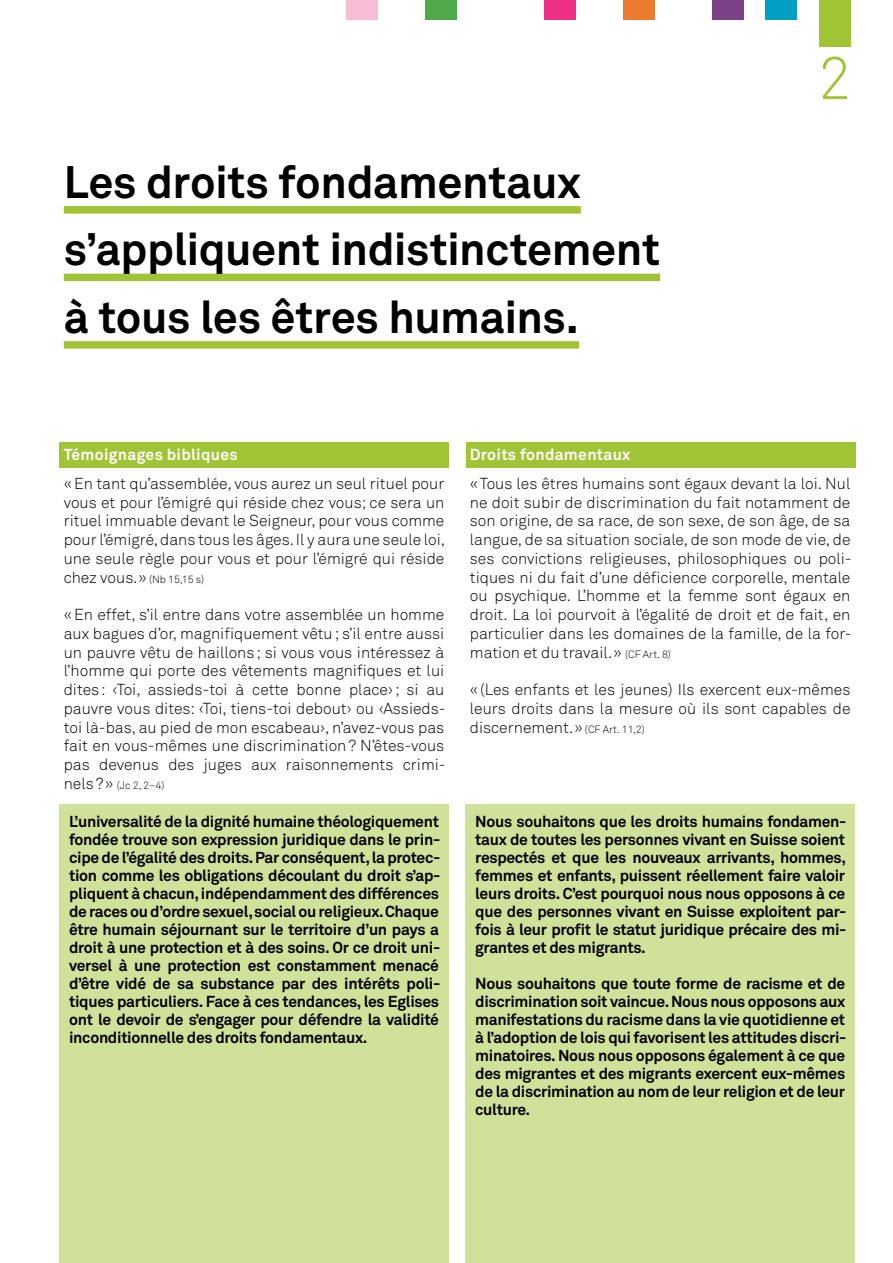
<style>
.page{position:relative;width:893px;height:1263px;background:#fff}
.page>*{position:absolute;margin:0;border:0;box-sizing:border-box;transform-origin:0 0}
.t1{font:300 60px "Akkurat";color:#a1c436}
.t2{font:700 45px/67.5px "Akkurat";letter-spacing:-.01em;color:#000}
.t3{font:700 15.75px/18px "Akkurat";letter-spacing:-.02em;color:#000;text-align:justify}
.t4{font:300 15.75px/18.8px "Akkurat";color:#000;text-align:justify}
.t5{font:700 15.75px "Akkurat";letter-spacing:.02em;color:#fff}
.t6{font:300 10.5px "Akkurat";color:#000}
.s1{font-size:10.5px}
.s2{font-size:15.75px}
</style>
<div class="page">
<div style="left:466px;top:804px;width:389px;height:459px;background:#d0e19a"></div>
<div style="left:60px;top:804px;width:389px;height:459px;background:#d0e19a"></div>
<div style="left:64px;top:206px;width:517px;height:8px;background:#a1c436"></div>
<div style="left:64px;top:274px;width:596px;height:7px;background:#a1c436"></div>
<div style="left:64px;top:341px;width:515px;height:8px;background:#a1c436"></div>
<div style="left:60px;top:442px;width:389px;height:26px;background:#a1c436"></div>
<div style="left:466px;top:442px;width:389px;height:26px;background:#a1c436"></div>
<div style="left:712px;top:0;width:32px;height:19px;background:#7c4087"></div>
<div style="left:623px;top:0;width:32px;height:19px;background:#ec7b30"></div>
<div style="left:544px;top:0;width:32px;height:19px;background:#ed3186"></div>
<div style="left:425px;top:0;width:32px;height:19px;background:#4da94a"></div>
<div style="left:346px;top:0;width:32px;height:19px;background:#f7bdd7"></div>
<div style="left:765px;top:0;width:32px;height:19px;background:#009fc3"></div>
<div style="left:819px;top:0;width:31px;height:47px;background:#a1c436"></div>
<h2 class="t2" style="left:64px;top:147px;width:598px">Les droits fondamentaux s’appliquent indistinctement à tous les êtres humains.</h2>
<p class="t5" style="left:64px;top:445px;width:175px">Témoignages bibliques</p>
<p class="t5" style="left:470px;top:445px;width:162px">Droits fondamentaux</p>
<h1 class="t1" style="left:817px;top:40px;width:36px">2</h1>
<p class="t4" style="left:64px;top:474px;width:383px">«En tant qu’assemblée, vous aurez un seul rituel pour vous et pour l’émigré qui réside chez vous; ce sera un rituel immuable devant le Seigneur, pour vous comme pour l’émigré, dans tous les âges. Il y aura une seule loi, une seule règle pour vous et pour l’émigré qui réside chez vous.» <span class="s1">(Nb 15,15 s)</span></p>
<p class="t4" style="left:64px;top:605px;width:383px">«En effet, s’il entre dans votre assemblée un homme aux bagues d’or, magnifiquement vêtu; s’il entre aussi un pauvre vêtu de haillons; si vous vous intéressez à l’homme qui porte des vêtements magnifiques et lui dites: ‹Toi, assieds-toi à cette bonne place›; si au pauvre vous dites: ‹Toi, tiens-toi debout› ou ‹Assieds&shy;toi là-bas, au pied de mon escabeau›, n’avez-vous pas fait en vous-mêmes une discrimination? N’êtes-vous pas devenus des juges aux raisonnements crimi-</p>
<p class="t6" style="left:64px;top:779px;width:102px"><span class="s2">nels?»</span> (Jc 2, 2–4)</p>
<p class="t3" style="left:69px;top:812px;width:373px">L’universalité de la dignité humaine théologiquement fondée trouve son expression juridique dans le prin&shy;cipe de l’égalité des droits. Par conséquent, la protec&shy;tion comme les obligations découlant du droit s’ap&shy;pliquent à chacun, indépendamment des différences de races ou d’ordre sexuel, social ou religieux. Chaque être humain séjournant sur le territoire d’un pays a droit à une protection et à des soins. Or ce droit uni&shy;versel à une protection est constamment menacé d’être vidé de sa substance par des intérêts poli&shy;tiques particuliers. Face à ces tendances, les Eglises ont le devoir de s’engager pour défendre la validité inconditionnelle des droits fondamentaux.</p>
<p class="t4" style="left:470px;top:474px;width:383px">«Tous les êtres humains sont égaux devant la loi. Nul ne doit subir de discrimination du fait notamment de son origine, de sa race, de son sexe, de son âge, de sa langue, de sa situation sociale, de son mode de vie, de ses convictions religieuses, philosophiques ou poli&shy;tiques ni du fait d’une déficience corporelle, mentale ou psychique. L’homme et la femme sont égaux en droit. La loi pourvoit à l’égalité de droit et de fait, en particulier dans les domaines de la famille, de la for&shy;mation et du travail.» <span class="s1">(CF Art. 8)</span></p>
<p class="t4" style="left:470px;top:680px;width:382px">«(Les enfants et les jeunes) Ils exercent eux-mêmes leurs droits dans la mesure où ils sont capables de discernement.» <span class="s1">(CF Art. 11,2)</span></p>
<p class="t3" style="left:475px;top:812px;width:373px">Nous souhaitons que les droits humains fondamen&shy;taux de toutes les personnes vivant en Suisse soient respectés et que les nouveaux arrivants, hommes, femmes et enfants, puissent réellement faire valoir leurs droits. C’est pourquoi nous nous opposons à ce que des personnes vivant en Suisse exploitent par&shy;fois à leur profit le statut juridique précaire des mi&shy;grantes et des migrants.</p>
<p class="t3" style="left:475px;top:974px;width:373px">Nous souhaitons que toute forme de racisme et de discrimination soit vaincue. Nous nous opposons aux manifestations du racisme dans la vie quotidienne et à l’adoption de lois qui favorisent les attitudes discri&shy;minatoires. Nous nous opposons également à ce que des migrantes et des migrants exercent eux-mêmes de la discrimination au nom de leur religion et de leur culture.</p>
</div>
